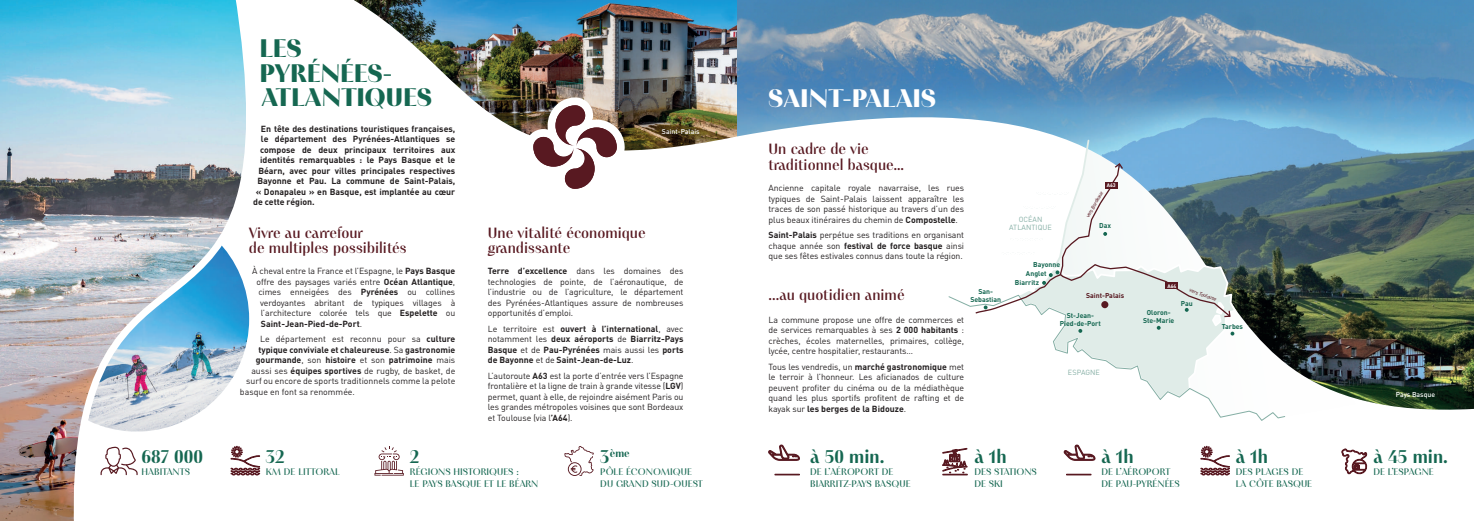
<style>
.page{position:relative;width:1474px;height:521px;background:#fff}
.page>*{position:absolute;margin:0;border:0;box-sizing:border-box;transform-origin:0 0}
.t1{font:900 25.38px/24.5px "PF Marlet Display";letter-spacing:.01em;color:#156751}
.t2{font:900 25.38px "PF Marlet Display";letter-spacing:.01em;color:#fff}
.t3{font:700 18.38px "PF Marlet Display";color:#156751}
.t4{font:500 14.88px/15.8px "PF Marlet Display";color:#581921}
.t5{font:700 10.67px "PF Marlet Display";color:#156751}
.t6{font:9.62px/12.2px "PF Marlet Display";color:#156751}
.t7{font:8.75px/10.5px "DINOT";letter-spacing:-.01em;color:#231f20;text-align:justify}
.t8{font:700 8.75px/10.5px "DINOT";color:#231f20;text-align:justify}
.t9{font:7.35px/8.8px "DINOT";letter-spacing:.01em;color:#84aea4;text-align:center}
.t10{font:700 7px/7.4px "DINOT";color:#156751;text-align:center}
.t11{font:500 7px "DINOT";color:#fff}
.t12{font:700 7px "DINOT";color:#581921}
.t13{font:italic 5.25px "DIN2014";color:#581921}
.t14{font:700 5.25px "DINOT";color:#fff}
.s1{font-weight:700}
.s2{font-weight:400}
.s3{font-size:18.38px}
</style>
<div class="page">
<img style="left:737px;top:0;width:736px;height:410px">
<img style="left:354px;top:0;width:383px;height:151px">
<img style="left:0;top:0;width:261px;height:521px">
<svg style="left:231px;top:446px;width:29px;height:29px"></svg>
<svg style="left:374px;top:446px;width:30px;height:29px"></svg>
<svg style="left:947px;top:294px;width:338px;height:127px"></svg>
<svg style="left:942px;top:448px;width:25px;height:27px"></svg>
<svg style="left:1063px;top:444px;width:32px;height:17px"></svg>
<svg style="left:1066px;top:474px;width:25px;height:1px"></svg>
<svg style="left:768px;top:444px;width:31px;height:17px"></svg>
<svg style="left:774px;top:474px;width:25px;height:1px"></svg>
<svg style="left:1341px;top:448px;width:26px;height:26px"></svg>
<svg style="left:974px;top:138px;width:261px;height:261px"></svg>
<div style="left:1105px;top:182px;width:12px;height:7px;background:#581921"></div>
<div style="left:1165px;top:282px;width:13px;height:7px;background:#581921"></div>
<svg style="left:564px;top:0;width:64px;height:476px"></svg>
<img style="left:521px;top:0;width:99px;height:402px">
<svg style="left:1200px;top:446px;width:29px;height:29px"></svg>
<h2 class="t3" style="left:142px;top:445px;width:63px">687 000</h2>
<p class="t6" style="left:142px;top:465px;width:50px">HABITANTS</p>
<h1 class="t1" style="left:260px;top:37px;width:174px">LES<br>PYRÉNÉES-<br>ATLANTIQUES</h1>
<p class="t8" style="left:261px;top:123px;width:196px">En tête des destinations touristiques françaises,</p>
<p class="t8" style="left:261px;top:134px;width:196px">le département des Pyrénées-Atlantiques se</p>
<p class="t8" style="left:260px;top:144px;width:197px">compose de deux principaux territoires aux</p>
<p class="t8" style="left:260px;top:155px;width:197px">identités remarquables : le Pays Basque et le</p>
<p class="t8" style="left:258px;top:165px;width:198px">Béarn, avec pour villes principales respectives</p>
<p class="t8" style="left:257px;top:176px;width:199px">Bayonne et Pau. La commune de Saint-Palais,</p>
<p class="t8" style="left:256px;top:186px;width:201px">« Donapaleu » en Basque, est implantée au cœur</p>
<p class="t8" style="left:253px;top:197px;width:63px">de cette région.</p>
<h3 class="t4" style="left:249px;top:225px;width:159px">Vivre au carrefour<br>de multiples possibilités</h3>
<p class="t7" style="left:252px;top:266px;width:205px">À cheval entre la France et l’Espagne, le <span class="s1">Pays Basque</span></p>
<p class="t7" style="left:256px;top:276px;width:200px">offre des paysages variés entre <span class="s1">Océan Atlantique</span>,</p>
<p class="t7" style="left:258px;top:287px;width:198px">cimes enneigées des <span class="s1">Pyrénées</span> ou collines</p>
<p class="t7" style="left:260px;top:297px;width:197px">verdoyantes abritant de typiques villages à</p>
<p class="t7" style="left:261px;top:308px;width:196px">l’architecture colorée tels que <span class="s1">Espelette</span> ou</p>
<p class="t8" style="left:261px;top:318px;width:103px">Saint-Jean-Pied-de-Port<span class="s2">.</span></p>
<p class="t7" style="left:260px;top:334px;width:197px">Le département est reconnu pour sa <span class="s1">culture</span></p>
<p class="t8" style="left:258px;top:344px;width:198px">typique conviviale et chaleureuse<span class="s2">. Sa</span> gastronomie</p>
<p class="t8" style="left:256px;top:355px;width:201px">gourmande<span class="s2">, son</span> histoire <span class="s2">et son</span> patrimoine <span class="s2">mais</span></p>
<p class="t7" style="left:251px;top:365px;width:205px">aussi ses <span class="s1">équipes sportives</span> de rugby, de basket, de</p>
<p class="t7" style="left:246px;top:376px;width:211px">surf ou encore de sports traditionnels comme la pelote</p>
<p class="t7" style="left:240px;top:386px;width:116px">basque en font sa renommée.</p>
<p class="t11" style="left:662px;top:127px;width:39px">Saint-Palais</p>
<h3 class="t4" style="left:488px;top:225px;width:159px">Une vitalité économique grandissante</h3>
<p class="t7" style="left:488px;top:266px;width:197px"><span class="s1">Terre d’excellence</span> dans les domaines des technologies de pointe, de l’aéronautique, de l’industrie ou de l’agriculture, le département des Pyrénées-Atlantiques assure de nombreuses opportunités d’emploi.</p>
<p class="t8" style="left:488px;top:323px;width:197px"><span class="s2">Le territoire est</span> ouvert à l’international<span class="s2">, avec notamment les</span> deux aéroports <span class="s2">de</span> Biarritz-Pays Basque <span class="s2">et de</span> Pau-Pyrénées <span class="s2">mais aussi les</span> ports de Bayonne <span class="s2">et de</span> Saint-Jean-de-Luz<span class="s2">.</span></p>
<p class="t7" style="left:488px;top:370px;width:197px">L’autoroute <span class="s1">A63</span> est la porte d’entrée vers l’Espagne frontalière et la ligne de train à grande vitesse (<span class="s1">LGV</span>) permet, quant à elle, de rejoindre aisément Paris ou les grandes métropoles voisines que sont Bordeaux et Toulouse (via l<span class="s1">’A64</span>).</p>
<h2 class="t3" style="left:266px;top:445px;width:21px">32</h2>
<p class="t6" style="left:266px;top:465px;width:75px">KM DE LITTORAL</p>
<h2 class="t3" style="left:410px;top:445px;width:11px">2</h2>
<p class="t6" style="left:410px;top:465px;width:130px">RÉGIONS HISTORIQUES :<br>LE PAYS BASQUE ET LE BÉARN</p>
<p class="t5" style="left:600px;top:447px;width:31px"><span class="s3">3</span>ème</p>
<p class="t6" style="left:600px;top:465px;width:104px">PÔLE ÉCONOMIQUE<br>DU GRAND SUD-OUEST</p>
<h1 class="t2" style="left:768px;top:82px;width:169px">SAINT-PALAIS</h1>
<h3 class="t4" style="left:768px;top:142px;width:137px">Un cadre de vie traditionnel basque…</h3>
<p class="t7" style="left:768px;top:183px;width:197px">Ancienne capitale royale navarraise, les rues typiques de Saint-Palais laissent apparaître les traces de son passé historique au travers d’un des plus beaux itinéraires du chemin de <span class="s1">Compostelle</span>.</p>
<p class="t7" style="left:768px;top:229px;width:197px"><span class="s1">Saint-Palais</span> perpétue ses traditions en organisant chaque année son <span class="s1">festival de force basque</span> ainsi que ses fêtes estivales connus dans toute la région.</p>
<p class="t9" style="left:1009px;top:214px;width:44px">OCÉAN<br>ATLANTIQUE</p>
<p class="t10" style="left:1033px;top:260px;width:28px">Bayonne</p>
<p class="t14" style="left:1106px;top:182px;width:10px">A63</p>
<p class="t13" style="left:1084px;top:216px;width:31px;rotate:-61deg">vers Bordeaux</p>
<p class="t10" style="left:1099px;top:222px;width:13px">Dax</p>
<h3 class="t4" style="left:768px;top:288px;width:138px">...au quotidien animé</h3>
<p class="t10" style="left:970px;top:288px;width:32px">San-<br>Sebastian</p>
<p class="t10" style="left:1014px;top:269px;width:33px;line-height:8.4px;text-align:left;text-indent:11px">Anglet<br>Biarritz</p>
<p class="t12" style="left:1086px;top:290px;width:40px">Saint-Palais</p>
<p class="t14" style="left:1167px;top:282px;width:10px">A64</p>
<p class="t13" style="left:1190px;top:286px;width:30px;rotate:20deg">vers Toulouse</p>
<p class="t10" style="left:1180px;top:299px;width:13px">Pau</p>
<p class="t7" style="left:768px;top:314px;width:197px">La commune propose une offre de commerces et de services remarquables à ses <span class="s1">2 000 habitants</span> : crèches, écoles maternelles, primaires, collège, lycée, centre hospitalier, restaurants…</p>
<p class="t7" style="left:768px;top:361px;width:197px">Tous les vendredis, un <span class="s1">marché gastronomique</span> met le terroir à l’honneur. Les aficianados de culture peuvent profiter du cinéma ou de la médiathèque quand les plus sportifs profitent de rafting et de kayak sur <span class="s1">les berges de la Bidouze</span>.</p>
<p class="t10" style="left:1059px;top:312px;width:42px">St-Jean-<br>Pied-de-Port</p>
<p class="t9" style="left:1067px;top:367px;width:34px">ESPAGNE</p>
<p class="t10" style="left:1143px;top:309px;width:33px">Oloron-<br>Ste-Marie</p>
<p class="t10" style="left:1221px;top:323px;width:23px">Tarbes</p>
<h2 class="t3" style="left:810px;top:445px;width:76px">à 50 min.</h2>
<p class="t6" style="left:810px;top:465px;width:102px">DE L’AÉROPORT DE<br>BIARRITZ-PAYS BASQUE</p>
<h2 class="t3" style="left:974px;top:445px;width:34px">à 1h</h2>
<p class="t6" style="left:974px;top:465px;width:64px">DES STATIONS<br>DE SKI</p>
<h2 class="t3" style="left:1101px;top:445px;width:34px">à 1h</h2>
<p class="t6" style="left:1101px;top:465px;width:80px">DE L’AÉROPORT<br>DE PAU-PYRÉNÉES</p>
<h2 class="t3" style="left:1235px;top:445px;width:34px">à 1h</h2>
<p class="t6" style="left:1235px;top:465px;width:78px">DES PLAGES DE<br>LA CÔTE BASQUE</p>
<p class="t11" style="left:1395px;top:390px;width:41px">Pays Basque</p>
<h2 class="t3" style="left:1373px;top:445px;width:76px">à 45 min.</h2>
<p class="t6" style="left:1373px;top:465px;width:62px">DE L’ESPAGNE</p>
</div>
